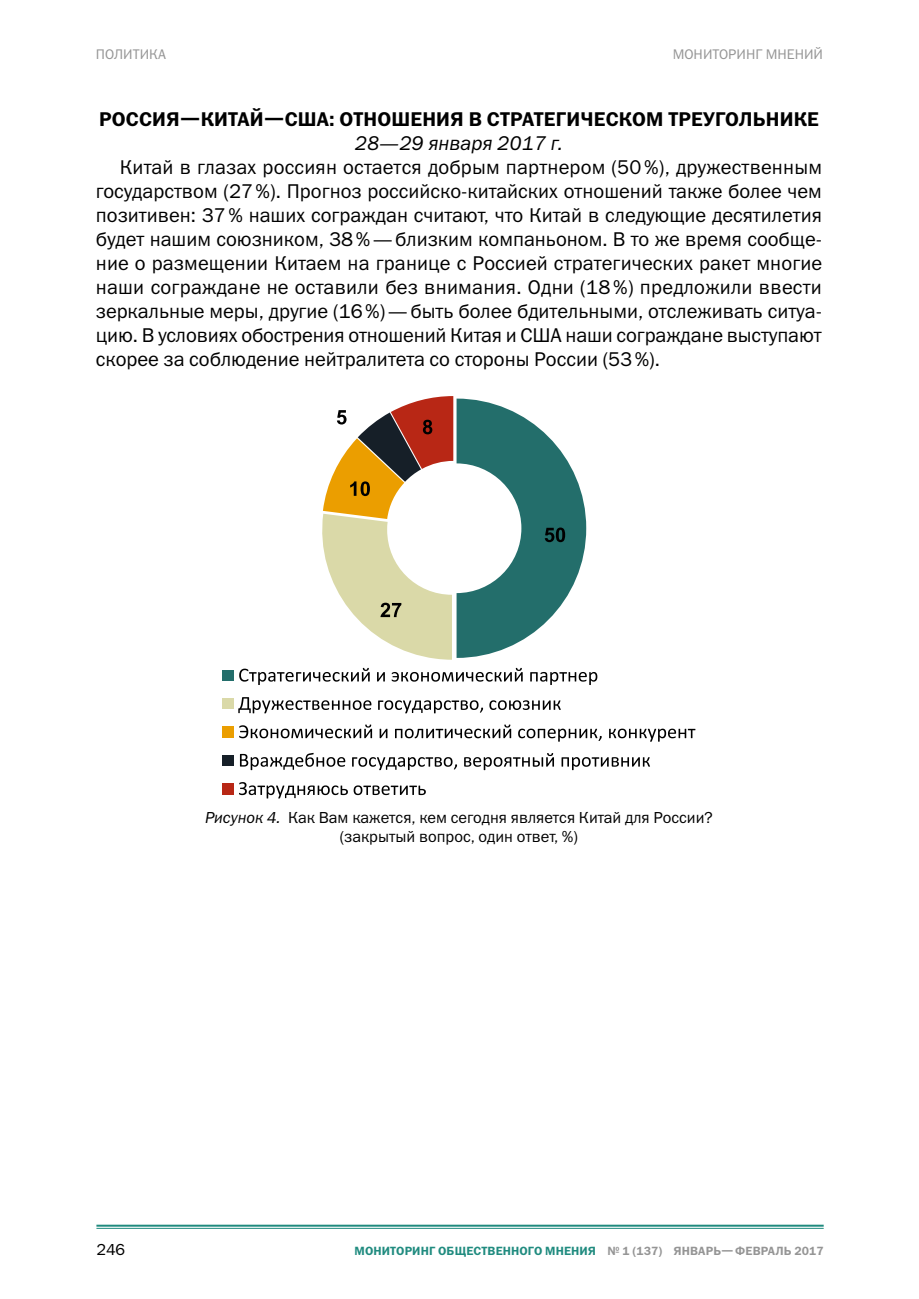
<style>
.page{position:relative;width:919px;height:1299px;background:#fff}
.page>*{position:absolute;margin:0;border:0;box-sizing:border-box;transform-origin:0 0}
.t1{font:20px/24px "Franklin Gothic ITC";color:#000;text-align:justify}
.t2{font:600 20px "Franklin Gothic ITC";letter-spacing:.01em;color:#000}
.t3{font:italic 20px "Franklin Gothic ITC";color:#000}
.t4{font:16px/19.2px "Franklin Gothic ITC";color:#000;text-align:center}
.t5{font:14px "Franklin Gothic ITC";color:#959595}
.t6{font:600 12px "Franklin Gothic ITC";letter-spacing:.01em;color:#208b7f}
.s1{font-style:italic}
.s2{color:#959595}
</style>
<div class="page">
<hr style="left:96px;top:1224px;width:727px;height:2px;background:#208b7f">
<hr style="left:96px;top:1227px;width:727px;height:1px;background:#208b7f">
<svg style="left:322px;top:396px;width:264px;height:263px"></svg>
<div style="left:222px;top:670px;width:11px;height:11px;background:#236e6b"></div>
<svg style="left:239px;top:668px;width:130px;height:17px"></svg>
<svg style="left:377px;top:672px;width:8px;height:9px"></svg>
<svg style="left:391px;top:668px;width:131px;height:13px"></svg>
<svg style="left:530px;top:672px;width:67px;height:13px"></svg>
<div style="left:222px;top:698px;width:11px;height:11px;background:#dad9a8"></div>
<svg style="left:238px;top:697px;width:133px;height:16px"></svg>
<svg style="left:378px;top:700px;width:105px;height:13px"></svg>
<svg style="left:489px;top:700px;width:71px;height:10px"></svg>
<div style="left:222px;top:726px;width:11px;height:11px;background:#eb9e00"></div>
<svg style="left:239px;top:724px;width:133px;height:14px"></svg>
<svg style="left:379px;top:728px;width:8px;height:10px"></svg>
<svg style="left:395px;top:724px;width:116px;height:14px"></svg>
<svg style="left:518px;top:728px;width:83px;height:13px"></svg>
<svg style="left:609px;top:728px;width:86px;height:13px"></svg>
<div style="left:222px;top:755px;width:11px;height:11px;background:#161f28"></div>
<svg style="left:240px;top:752px;width:105px;height:18px"></svg>
<svg style="left:352px;top:757px;width:105px;height:13px"></svg>
<svg style="left:464px;top:753px;width:90px;height:17px"></svg>
<svg style="left:561px;top:757px;width:89px;height:13px"></svg>
<div style="left:222px;top:783px;width:11px;height:11px;background:#b82715"></div>
<svg style="left:239px;top:782px;width:187px;height:16px"></svg>
<p class="t5" style="left:96px;top:46px;width:72px">ПОЛИТИКА</p>
<p class="t5" style="left:672px;top:46px;width:152px">МОНИТОРИНГ МНЕНИЙ</p>
<p class="t2" style="left:99px;top:107px;width:721px">РОССИЯ—КИТАЙ—США: ОТНОШЕНИЯ В СТРАТЕГИЧЕСКОМ ТРЕУГОЛЬНИКЕ</p>
<p class="t3" style="left:355px;top:132px;width:210px">28—29 января 2017 г.</p>
<p class="t1" style="left:96px;top:155px;width:728px;text-indent:24px">Китай в глазах россиян остается добрым партнером (50%), дружественным государством (27%). Прогноз российско-китайских отношений также более чем позитивен: 37% наших сограждан считают, что Китай в следующие десятилетия будет нашим союзником, 38%— близким компаньоном. В то же время сообще&shy;ние о размещении Китаем на границе с Россией стратегических ракет многие наши сограждане не оставили без внимания. Одни (18 %) предложили ввести зеркальные меры, другие (16%)— быть более бдительными, отслеживать ситуа&shy;цию. В условиях обострения отношений Китая и США наши сограждане выступают скорее за соблюдение нейтралитета со стороны России (53%).</p>
<p class="t4" style="left:205px;top:807px;width:509px"><span class="s1">Рисунок 4.</span> Как Вам кажется, кем сегодня является Китай для России? (закрытый вопрос, один ответ, %)</p>
<p class="t4" style="left:96px;top:1239px;width:30px">246</p>
<p class="t6" style="left:354px;top:1243px;width:470px">МОНИТОРИНГ ОБЩЕСТВЕННОГО МНЕНИЯ <span class="s2">№ 1 (137) ЯНВАРЬ— ФЕВРАЛЬ 2017</span></p>
</div>
